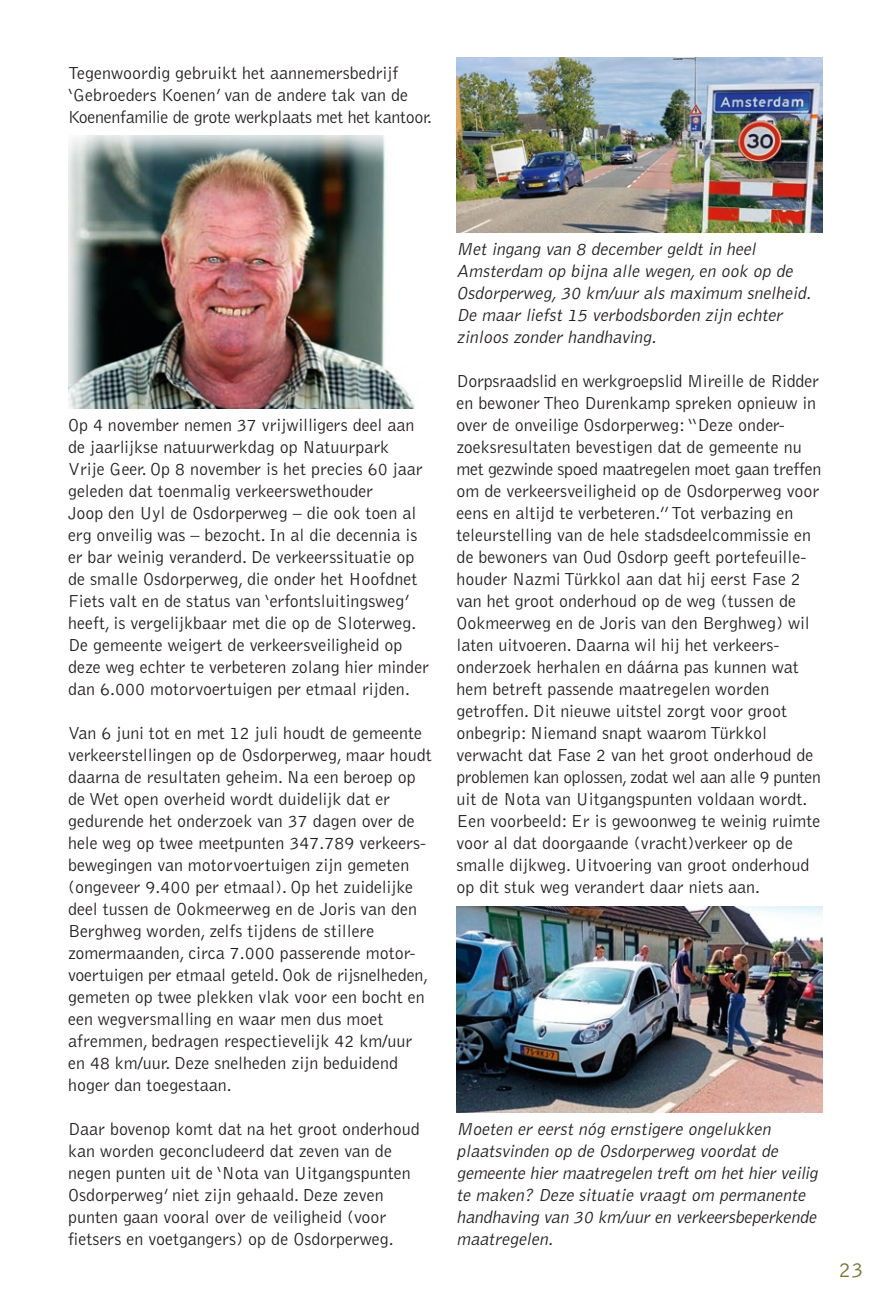
<style>
.page{position:relative;width:879px;height:1304px;background:#fff}
.page>*{position:absolute;margin:0;border:0;box-sizing:border-box;transform-origin:0 0}
.t1{font:300 22px "Bell Gothic Std";color:#727434}
.PLATTE_tekst{font:300 18px/22px "Bell Gothic Std";color:#231f20}
.PLATTE_tekst-2{font:italic 300 18px/22px "Bell Gothic Std";color:#231f20}
</style>
<div class="page">
<img style="left:68px;top:136px;width:347px;height:273px">
<img style="left:456px;top:57px;width:366px;height:175px">
<img style="left:456px;top:906px;width:366px;height:207px">
<p class="PLATTE_tekst" style="left:68px;top:62px;width:366px">Tegenwoordig gebruikt het aannemersbedrijf ‘Gebroeders Koenen’ van de andere tak van de<br>Koenenfamilie de grote werkplaats met het kantoor.</p>
<p class="PLATTE_tekst" style="left:68px;top:414px;width:362px">Op 4 november nemen 37 vrijwilligers deel aan de jaarlijkse natuurwerkdag op Natuurpark Vrije Geer. Op 8 november is het precies 60 jaar geleden dat toenmalig verkeerswethouder<br>Joop den Uyl de Osdorperweg – die ook toen al erg onveilig was – bezocht. In al die decennia is er bar weinig veranderd. De verkeerssituatie op de smalle Osdorperweg, die onder het Hoofdnet Fiets valt en de status van ‘erfontsluitingsweg’ heeft, is vergelijkbaar met die op de Sloterweg.<br>De gemeente weigert de verkeersveiligheid op deze weg echter te verbeteren zolang hier minder dan 6.000 motorvoertuigen per etmaal rijden.</p>
<p class="PLATTE_tekst" style="left:68px;top:722px;width:365px">Van 6 juni tot en met 12 juli houdt de gemeente verkeerstellingen op de Osdorperweg, maar houdt daarna de resultaten geheim. Na een beroep op de Wet open overheid wordt duidelijk dat er gedurende het onderzoek van 37 dagen over de hele weg op twee meetpunten 347.789 verkeers&shy;bewegingen van motorvoertuigen zijn gemeten (ongeveer 9.400 per etmaal). Op het zuidelijke deel tussen de Ookmeerweg en de Joris van den Berghweg worden, zelfs tijdens de stillere zomermaanden, circa 7.000 passerende motor&shy;voertuigen per etmaal geteld. Ook de rijsnelheden, gemeten op twee plekken vlak voor een bocht en een wegversmalling en waar men dus moet afremmen, bedragen respectievelijk 42 km/uur en 48 km/uur. Deze snelheden zijn beduidend hoger dan toegestaan.</p>
<p class="PLATTE_tekst" style="left:68px;top:1118px;width:353px">Daar bovenop komt dat na het groot onderhoud kan worden geconcludeerd dat zeven van de negen punten uit de ‘Nota van Uitgangspunten Osdorperweg’ niet zijn gehaald. Deze zeven punten gaan vooral over de veiligheid (voor fietsers en voetgangers) op de Osdorperweg.</p>
<p class="PLATTE_tekst-2" style="left:456px;top:238px;width:360px">Met ingang van 8 december geldt in heel Amsterdam op bijna alle wegen,en ook op de Osdorperweg,30 km/uur als maximum snelheid.<br>De maar liefst 15 verbodsborden zijn echter zinloos zonder handhaving.</p>
<p class="PLATTE_tekst" style="left:456px;top:370px;width:366px">Dorpsraadslid en werkgroepslid Mireille de Ridder en bewoner Theo Durenkamp spreken opnieuw in over de onveilige Osdorperweg: “Deze onder&shy;zoeksresultaten bevestigen dat de gemeente nu met gezwinde spoed maatregelen moet gaan treffen om de verkeersveiligheid op de Osdorperweg voor eens en altijd te verbeteren.” Tot verbazing en teleurstelling van de hele stadsdeelcommissie en de bewoners van Oud Osdorp geeft portefeuille&shy;houder Nazmi Türkkol aan dat hij eerst Fase 2 van het groot onderhoud op de weg (tussen de Ookmeerweg en de Joris van den Berghweg) wil laten uitvoeren. Daarna wil hij het verkeers&shy;onderzoek herhalen en dáárna pas kunnen wat hem betreft passende maatregelen worden getroffen. Dit nieuwe uitstel zorgt voor groot onbegrip: Niemand snapt waarom Türkkol verwacht dat Fase 2 van het groot onderhoud de problemen kan oplossen, zodat wel aan alle 9 punten uit de Nota van Uitgangspunten voldaan wordt.<br>Een voorbeeld: Er is gewoonweg te weinig ruimte voor al dat doorgaande (vracht)verkeer op de smalle dijkweg. Uitvoering van groot onderhoud op dit stuk weg verandert daar niets aan.</p>
<p class="PLATTE_tekst-2" style="left:456px;top:1118px;width:366px">Moeten er eerst nóg ernstigere ongelukken plaatsvinden op de Osdorperweg voordat de gemeente hiermaatregelen treftom hethierveilig te maken? Deze situatie vraagt om permanente handhaving van 30 km/uuren verkeersbeperkende maatregelen.</p>
<p class="t1" style="left:839px;top:1258px;width:26px">23</p>
</div>
